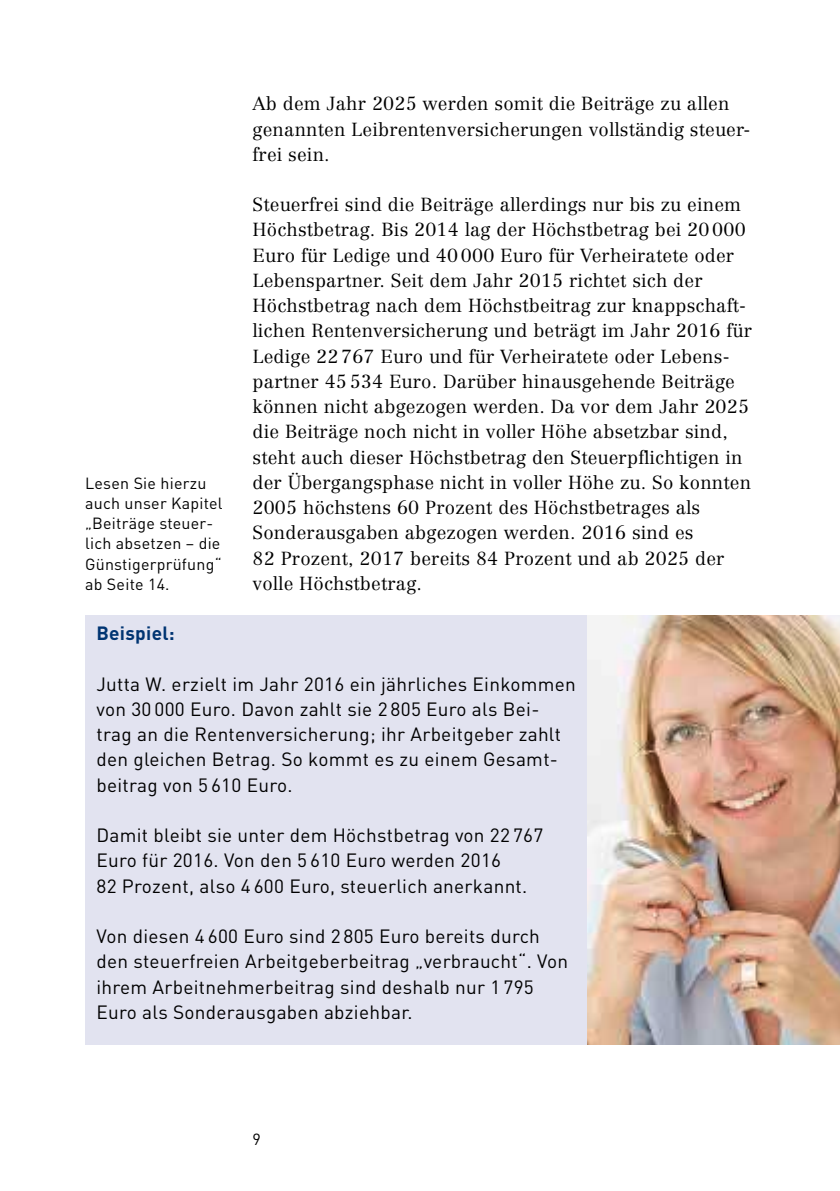
<style>
.page{position:relative;width:840px;height:1191px;background:#fff}
.page>*{position:absolute;margin:0;border:0;box-sizing:border-box;transform-origin:0 0}
.t1{font:19px/25.2px "DIN";letter-spacing:.015em;color:#000}
.t2{font:700 19px "DIN";letter-spacing:.015em;color:#003472}
.t3{font:300 18.6px/25.2px "Centennial";letter-spacing:.01em;color:#000}
.t4{font:16px/20.2px "DIN";letter-spacing:.015em;color:#000}
</style>
<div class="page">
<div style="left:85px;top:615px;width:502px;height:429px;background:#e2e3f0"></div>
<img style="left:587px;top:615px;width:252px;height:429px">
<p class="t3" style="left:252px;top:91px;width:499px">Ab dem Jahr 2025 werden somit die Beiträge zu allen genannten Leibrentenversicherungen vollständig steuer&shy;frei sein.</p>
<p class="t3" style="left:252px;top:192px;width:500px">Steuerfrei sind die Beiträge aller dings nur bis zu einem Höchstbetrag. Bis 2014 lag der Höchstbetrag bei 20 000<br>Euro für Ledige und 40 000 Euro für Verheiratete oder Lebenspartner. Seit dem Jahr 2015 richtet sich der Höchstbetrag nach dem Höchstbeitrag zur knappschaft&shy;lichen Rentenversicherung und beträgt im Jahr 2016 für Ledige 22 767 Euro und für Verheiratete oder Lebens&shy;partner 45 534 Euro. Darüber hinausgehende Beiträge können nicht abge zogen werden. Da vor dem Jahr 2025 die Beiträge noch nicht in voller Höhe absetzbar sind, steht auch dieser Höchstbetrag den Steuer pflichtigen in der Übergangsphase nicht in voller Höhe zu. So konnten 2005 höchstens 60 Prozent des Höchstbetrages als Sonderaus gaben abgezogen werden. 2016 sind es<br>82 Prozent, 2017 bereits 84 Pro zent und ab 2025 der volle Höchstbetrag.</p>
<p class="t4" style="left:85px;top:473px;width:139px">Lesen Sie hierzu auch unser Kapitel „Beiträge steuer&shy;lich absetzen – die<br>Günstigerprüfung“ ab Seite 14.</p>
<h3 class="t2" style="left:96px;top:621px;width:80px">Beispiel:</h3>
<p class="t1" style="left:96px;top:671px;width:480px">Jutta W. erzielt im Jahr 2016 ein jährliches Einkommen von 30 000 Euro. Davon zahlt sie 2 805 Euro als Bei&shy;trag an die Rentenversiche rung; ihr Arbeitgeber zahlt den gleichen Betrag. So kommt es zu einem Gesamt&shy;beitrag von 5 610 Euro.</p>
<p class="t1" style="left:96px;top:822px;width:448px">Damit bleibt sie unter dem Höchstbetrag von 22 767<br>Euro für 2016. Von den 5 610 Euro werden 2016<br>82 Prozent, also 4 600 Euro, steuerlich anerkannt.</p>
<p class="t1" style="left:96px;top:923px;width:473px">Von diesen 4 600 Euro sind 2 805 Euro bereits durch den steuerfreien Arbeit geberbeitrag „verbraucht“. Von ihrem Arbeitneh merbeitrag sind deshalb nur 1 795<br>Euro als Sonderausgaben abziehbar.</p>
<p class="t4" style="left:252px;top:1128px;width:10px">9</p>
</div>
